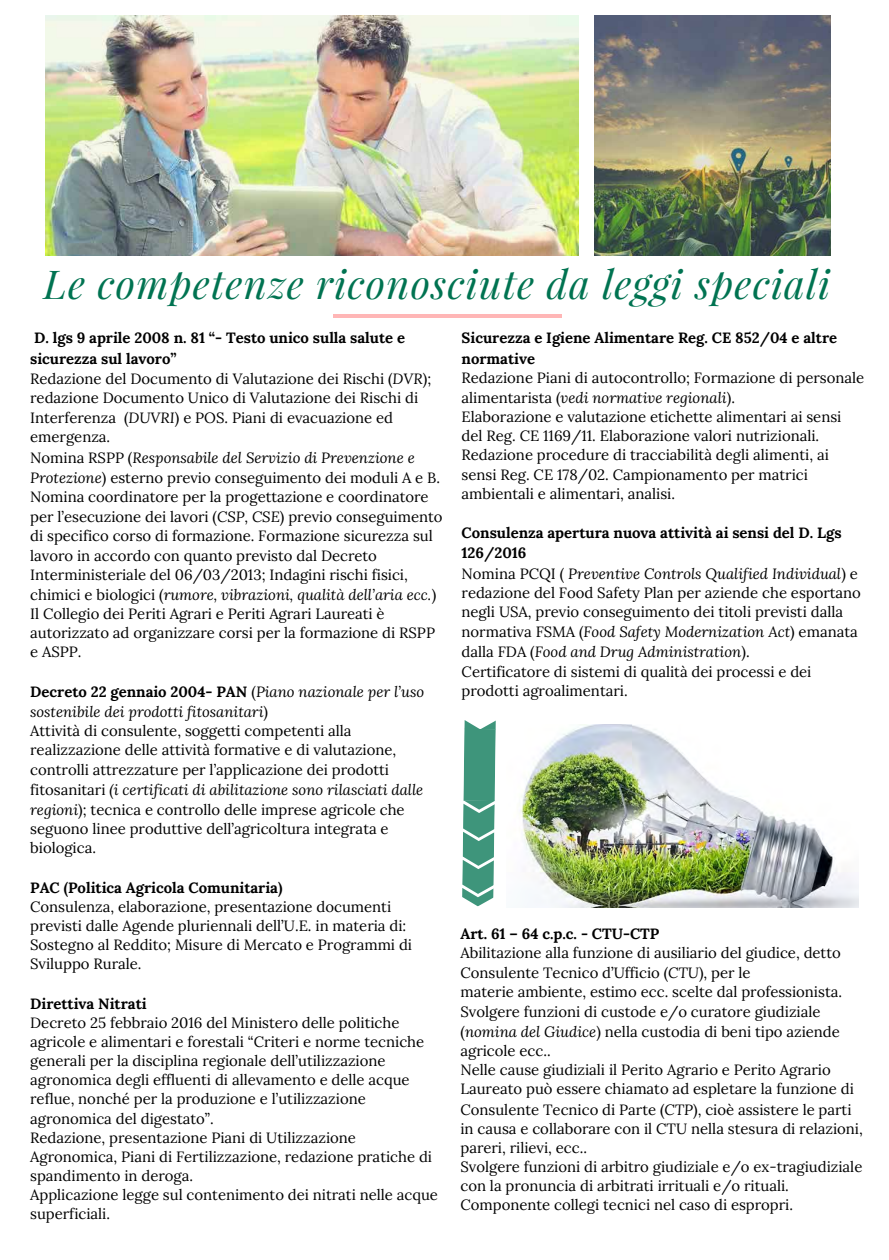
<style>
.page{position:relative;width:889px;height:1260px;background:#fff}
.page>*{position:absolute;margin:0;border:0;box-sizing:border-box;transform-origin:0 0}
.t1{font:italic 39.75px "Playfair Display";letter-spacing:.03em;color:#007351}
.t2{font:14.85px/19.6px "Lora";color:#000}
.t3{font:700 14.85px/20.2px "Lora";color:#000}
.s1{font-weight:700}
.s2{font-style:italic}
</style>
<div class="page">
<img style="left:45px;top:15px;width:534px;height:241px">
<img style="left:594px;top:15px;width:235px;height:241px">
<img style="left:520px;top:724px;width:338px;height:183px">
<hr style="left:333px;top:314px;width:228px;height:4px;background:#ffb6b6">
<svg style="left:462px;top:720px;width:33px;height:186px"></svg>
<h1 class="t1" style="left:44px;top:256px;width:787px">Le competenze riconosciute da leggi speciali</h1>
<p class="t2" style="left:30px;top:328px;width:414px"><span class="s1">D. lgs 9 aprile 2008 n. 81 “- Testo unico sulla salute e sicurezza sul lavoro”<br></span>Redazione del Documento di Valutazione dei Rischi (<span class="s2">DVR</span>); redazione Documento Unico di Valutazione dei Rischi di Interferenza (<span class="s2">DUVRI</span>) e POS. Piani di evacuazione ed emergenza.<br>Nomina RSPP (<span class="s2">Responsabile del Servizio di Prevenzione e Protezione</span>) esterno previo conseguimento dei moduli A e B.<br>Nomina coordinatore per la progettazione e coordinatore per l’esecuzione dei lavori (<span class="s2">CSP, CSE</span>) previo conseguimento di specifico corso di formazione. Formazione sicurezza sul lavoro in accordo con quanto previsto dal Decreto Interministeriale del 06/03/2013; Indagini rischi fisici, chimici e biologici (<span class="s2">rumore, vibrazioni, qualità dell’aria ecc.</span>)<br>Il Collegio dei Periti Agrari e Periti Agrari Laureati è autorizzato ad organizzare corsi per la formazione di RSPP e ASPP.</p>
<p class="t2" style="left:30px;top:682px;width:395px"><span class="s1">Decreto 22 gennaio 2004- PAN</span> (<span class="s2">Piano nazionale per l’uso sostenibile dei prodotti fitosanitari</span>)<br>Attività di consulente, soggetti competenti alla realizzazione delle attività formative e di valutazione, controlli attrezzature per l’applicazione dei prodotti fitosanitari <span class="s2">(i certificati di abilitazione sono rilasciati dalle regioni</span>); tecnica e controllo delle imprese agricole che seguono linee produttive dell’agricoltura integrata e biologica.</p>
<p class="t3" style="left:30px;top:877px;width:254px">PAC (Politica Agricola Comunitaria)</p>
<p class="t2" style="left:30px;top:897px;width:383px;line-height:19.2px">Consulenza, elaborazione, presentazione documenti previsti dalle Agende pluriennali dell’U.E. in materia di:<br>Sostegno al Reddito; Misure di Mercato e Programmi di Sviluppo Rurale.</p>
<p class="t3" style="left:30px;top:993px;width:118px">Direttiva Nitrati</p>
<p class="t2" style="left:30px;top:1013px;width:409px;line-height:19.2px">Decreto 25 febbraio 2016 del Ministero delle politiche agricole e alimentari e forestali “Criteri e norme tecniche generali per la disciplina regionale dell’utilizzazione agronomica degli effluenti di allevamento e delle acque reflue, nonché per la produzione e l’utilizzazione agronomica del digestato”.<br>Redazione, presentazione Piani di Utilizzazione Agronomica, Piani di Fertilizzazione, redazione pratiche di spandimento in deroga.<br>Applicazione legge sul contenimento dei nitrati nelle acque superficiali.</p>
<p class="t3" style="left:461px;top:328px;width:377px">Sicurezza e Igiene Alimentare Reg. CE 852/04 e altre normative</p>
<p class="t2" style="left:461px;top:368px;width:404px">Redazione Piani di autocontrollo; Formazione di personale alimentarista (<span class="s2">vedi normative regionali</span>).<br>Elaborazione e valutazione etichette alimentari ai sensi del Reg. CE 1169/11. Elaborazione valori nutrizionali.<br>Redazione procedure di tracciabilità degli alimenti, ai sensi Reg. CE 178/02. Campionamento per matrici ambientali e alimentari, analisi.</p>
<p class="t2" style="left:461px;top:523px;width:401px"><span class="s1">Consulenza apertura nuova attività ai sensi del D. Lgs 126/2016<br></span>Nomina PCQI ( <span class="s2">Preventive Controls Qualified Individual</span>) e redazione del Food Safety Plan per aziende che esportano negli USA, previo conseguimento dei titoli previsti dalla normativa FSMA (<span class="s2">Food Safety Modernization Act</span>) emanata dalla FDA (<span class="s2">Food and Drug Administration</span>).<br>Certificatore di sistemi di qualità dei processi e dei prodotti agroalimentari.</p>
<p class="t3" style="left:460px;top:923px;width:200px">Art. 61 – 64 c.p.c. - CTU-CTP</p>
<p class="t2" style="left:460px;top:943px;width:404px">Abilitazione alla funzione di ausiliario del giudice, detto Consulente Tecnico d’Ufficio (<span class="s2">CTU</span>), per le<br>materie ambiente, estimo ecc. scelte dal professionista.<br>Svolgere funzioni di custode e/o curatore giudiziale (<span class="s2">nomina del Giudice</span>) nella custodia di beni tipo aziende agricole ecc..<br>Nelle cause giudiziali il Perito Agrario e Perito Agrario Laureato può essere chiamato ad espletare la funzione di Consulente Tecnico di Parte (<span class="s2">CTP</span>), cioè assistere le parti in causa e collaborare con il CTU nella stesura di relazioni, pareri, rilievi, ecc..<br>Svolgere funzioni di arbitro giudiziale e/o ex-tragiudiziale con la pronuncia di arbitrati irrituali e/o rituali.<br>Componente collegi tecnici nel caso di espropri.</p>
</div>
